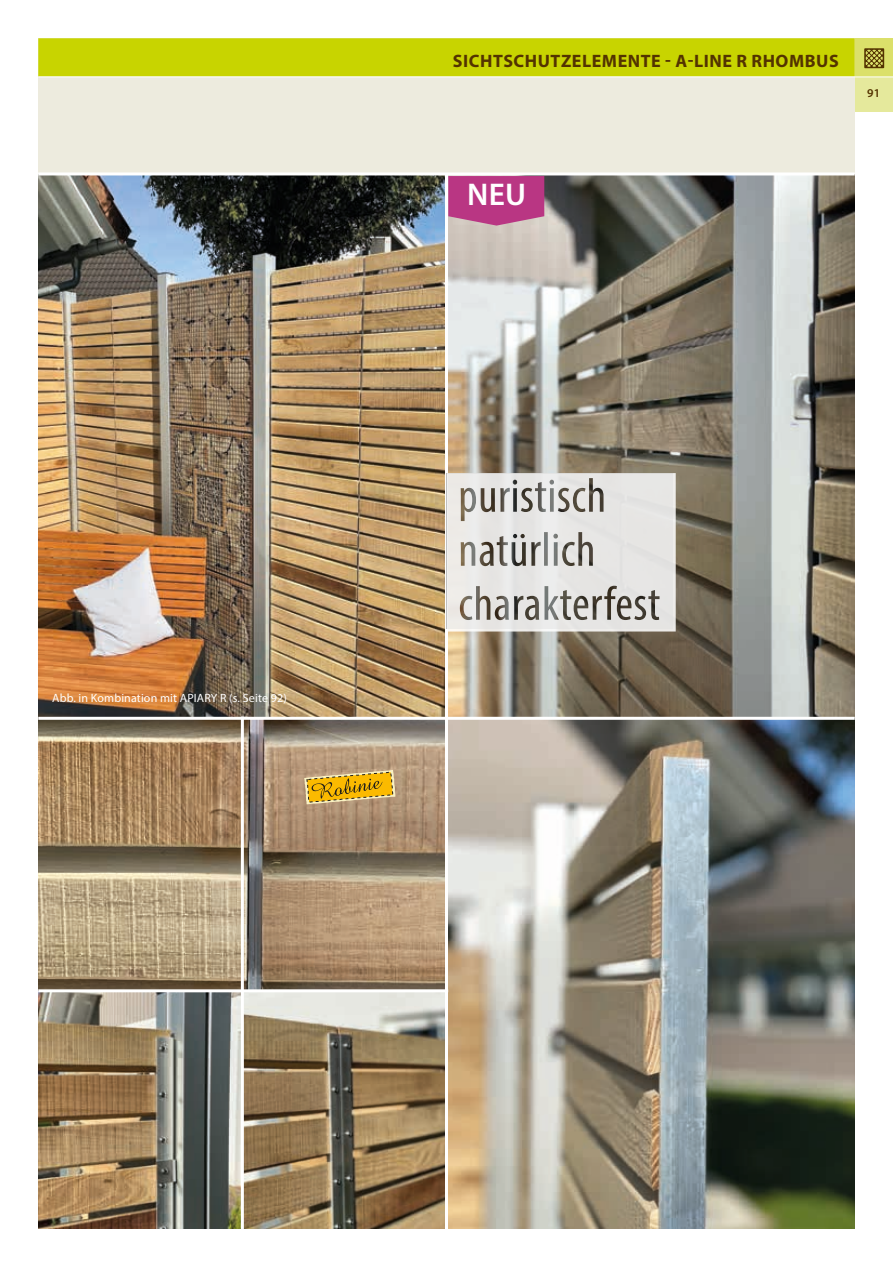
<style>
.page{position:relative;width:893px;height:1263px;background:#fff}
.page>*{position:absolute;margin:0;border:0;box-sizing:border-box;transform-origin:0 0}
.t1{font:600 31.5px "Myriad Pro";color:#fff}
.t2{font:700 18px "Myriad Pro";letter-spacing:.03em;color:#533300}
.t3{font:12px "Myriad Pro";letter-spacing:.01em;color:#fff}
.t4{font:600 12px "Myriad Pro";color:#533300}
</style>
<div class="page">
<div style="left:849px;top:39px;width:44px;height:73px;background:#e5e99c"></div>
<div style="left:855px;top:38px;width:38px;height:39px;background:#dbe06a"></div>
<svg style="left:866px;top:50px;width:16px;height:16px"></svg>
<div style="left:864px;top:48px;width:20px;height:20px;border:1px solid #533200"></div>
<div style="left:38px;top:38px;width:817px;height:1191px;background:#edebde"></div>
<div style="left:38px;top:38px;width:817px;height:39px;background:#c8d400;border:2px solid #c8d400"></div>
<hr style="left:38px;top:77px;width:855px;height:1px;background:#fff">
<img style="left:38px;top:175px;width:817px;height:1054px">
<hr style="left:38px;top:717px;width:817px;height:3px;background:#fff">
<hr style="left:38px;top:989px;width:410px;height:3px;background:#fff">
<hr style="left:445px;top:174px;width:3px;height:1060px;background:#fff">
<hr style="left:241px;top:716px;width:3px;height:513px;background:#fff">
<hr style="left:38px;top:172px;width:817px;height:3px;background:#fff">
<svg style="left:304px;top:770px;width:92px;height:35px"></svg>
<svg style="left:446px;top:473px;width:230px;height:158px"></svg>
<svg style="left:448px;top:176px;width:96px;height:50px"></svg>
<h2 class="t2" style="left:453px;top:49px;width:387px">SICHTSCHUTZELEMENTE - A-LINE R RHOMBUS</h2>
<p class="t4" style="left:867px;top:86px;width:14px">91</p>
<h1 class="t1" style="left:467px;top:175px;width:61px">NEU</h1>
<p class="t3" style="left:52px;top:690px;width:236px">Abb. in Kombination mit APIARY R (s. Seite 92)</p>
</div>
